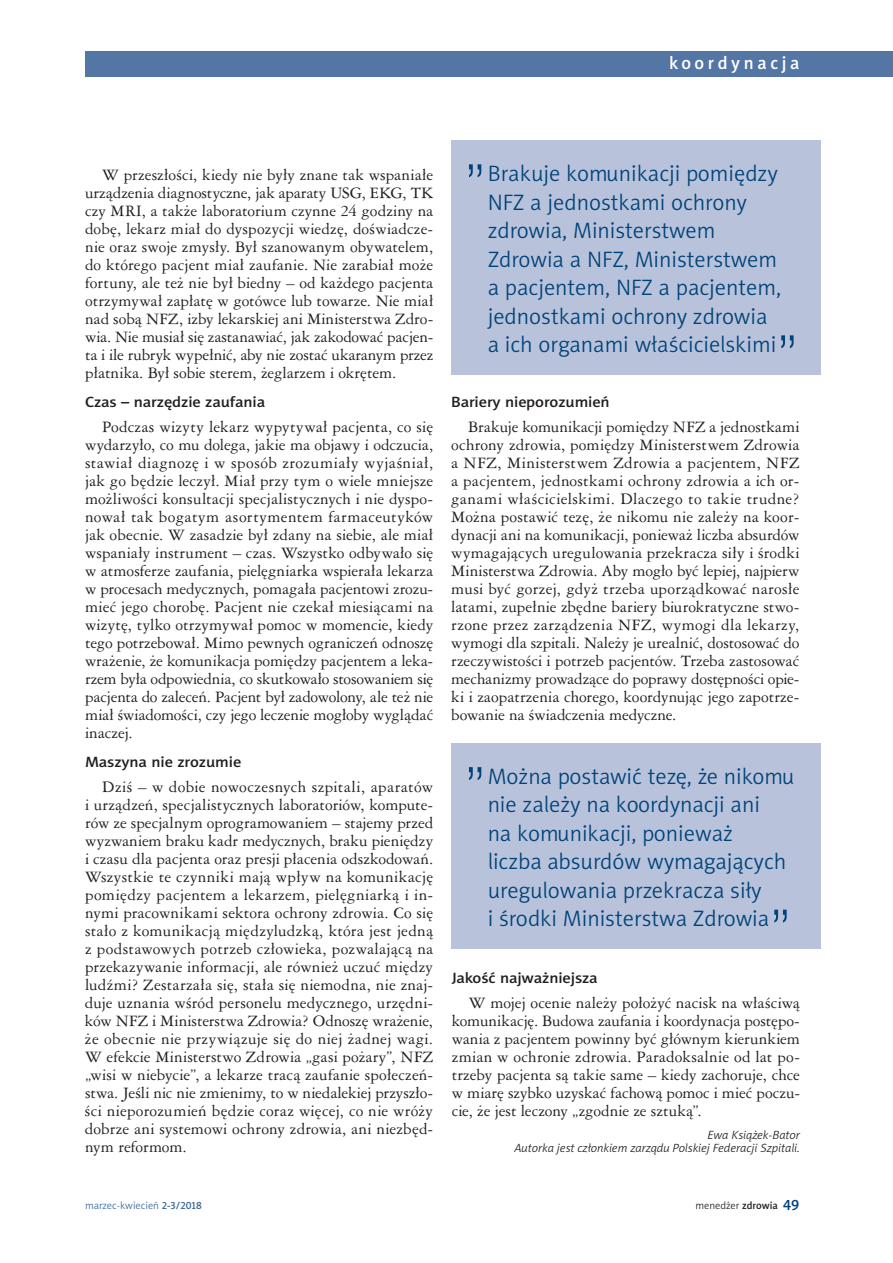
<style>
.page{position:relative;width:893px;height:1263px;background:#fff}
.page>*{position:absolute;margin:0;border:0;box-sizing:border-box;transform-origin:0 0}
.t1{font:52.5px "Swis 721 Lt PL";color:#004279}
.t2{font:22.5px/28.5px "Naomi Sans EFN Light";color:#004279}
.t3{font:18px "Naomi Sans EFN Medium";letter-spacing:.2em;color:#fff}
.t4{font:15px/18px "Ameri Garmnd PL";color:#231f20;text-align:justify}
.t5{font:15px "Naomi Sans EFN Medium";letter-spacing:-.01em;color:#231f20;scale:1.1 1}
.t6{font:italic 12px/13.5px "Naomi Sans EFN Light";color:#231f20;text-align:right}
.t7{font:10.5px "Naomi Sans EFN Light";color:#3d6799}
.t8{font:10.5px "Naomi Sans EFN Light";color:#231f20}
.s1{font-family:"Naomi Sans EFN Medium"}
.s2{font-family:"Naomi Sans EFN Medium";font-size:15px;color:#004279}
</style>
<div class="page">
<div style="left:85px;top:51px;width:808px;height:26px;background:#5476a5"></div>
<div style="left:451px;top:140px;width:370px;height:235px;background:#b8c3db"></div>
<div style="left:451px;top:743px;width:370px;height:206px;background:#b8c3db"></div>
<p class="t3" style="left:669px;top:52px;width:132px">koordynacja</p>
<p class="t4" style="left:85px;top:165px;width:350px;text-indent:17px">W przeszłości, kiedy nie były znane tak wspaniałe urządzenia diagnostyczne, jak aparaty USG, EKG, TK czy MRI, a także laboratorium czynne 24 godziny na dobę, lekarz miał do dyspozycji wiedzę, doświadcze&shy;nie oraz swoje zmysły. Był szanowanym obywatelem, do którego pacjent miał zaufanie. Nie zarabiał może fortuny, ale też nie był biedny – od każdego pacjenta otrzymywał zapłatę w gotówce lub towarze. Nie miał nad sobą NFZ, izby lekarskiej ani Ministerstwa Zdro&shy;wia. Nie musiał się zastanawiać, jak zakodować pacjen&shy;ta i ile rubryk wypełnić, aby nie zostać ukaranym przez płatnika. Był sobie sterem, żeglarzem i okrętem.</p>
<p class="t5" style="left:85px;top:393px;width:165px">Czas – narzędzie zaufania</p>
<p class="t4" style="left:85px;top:417px;width:350px;text-indent:17px">Podczas wizyty lekarz wypytywał pacjenta, co się wydarzyło, co mu dolega, jakie ma objawy i odczucia, stawiał diagnozę i w sposób zrozumiały wyjaśniał, jak go będzie leczył. Miał przy tym o wiele mniejsze możliwości konsultacji specjalistycznych i nie dyspo&shy;nował tak bogatym asortymentem farmaceutyków jak obecnie. W zasadzie był zdany na siebie, ale miał wspaniały instrument – czas. Wszystko odbywało się w atmosferze zaufania, pielęgniarka wspierała lekarza w procesach medycznych, pomagała pacjentowi zrozu&shy;mieć jego chorobę. Pacjent nie czekał miesiącami na wizytę, tylko otrzymywał pomoc w momencie, kiedy tego potrzebował. Mimo pewnych ograniczeń odnoszę wrażenie, że komunikacja pomiędzy pacjentem a leka&shy;rzem była odpowiednia, co skutkowało stosowaniem się pacjenta do zaleceń. Pacjent był zadowolony, ale też nie miał świadomości, czy jego leczenie mogłoby wyglądać inaczej.</p>
<p class="t5" style="left:85px;top:753px;width:144px">Maszyna nie zrozumie</p>
<p class="t4" style="left:85px;top:777px;width:350px;text-indent:17px">Dziś – w dobie nowoczesnych szpitali, aparatów i urządzeń, specjalistycznych laboratoriów, kompute&shy;rów ze specjalnym oprogramowaniem – stajemy przed wyzwaniem braku kadr medycznych, braku pieniędzy i czasu dla pacjenta oraz presji płacenia odszkodowań.<br>Wszystkie te czynniki mają wpływ na komunikację pomiędzy pacjentem a lekarzem, pielęgniarką i in&shy;nymi pracownikami sektora ochrony zdrowia. Co się stało z komunikacją międzyludzką, która jest jedną z podstawowych potrzeb człowieka, pozwalającą na przekazywanie informacji, ale również uczuć między ludźmi? Zestarzała się, stała się niemodna, nie znaj&shy;duje uznania wśród personelu medycznego, urzędni&shy;ków NFZ i Ministerstwa Zdrowia? Odnoszę wrażenie, że obecnie nie przywiązuje się do niej żadnej wagi.<br>W efekcie Ministerstwo Zdrowia „gasi pożary”, NFZ „wisi w niebycie”, a lekarze tracą zaufanie społeczeń&shy;stwa. Jeśli nic nie zmienimy, to w niedalekiej przyszło&shy;ści nieporozumień będzie coraz więcej, co nie wróży dobrze ani systemowi ochrony zdrowia, ani niezbęd&shy;nym reformom.</p>
<h1 class="t1" style="left:464px;top:150px;width:24px">”</h1>
<h2 class="t2" style="left:488px;top:159px;width:295px">Brakuje komunikacji pomiędzy<br>NFZ a jednostkami ochrony zdrowia, Ministerstwem<br>Zdrowia a NFZ, Ministerstwem a pacjentem, NFZ a pacjentem, jednostkami ochrony zdrowia a ich organami właścicielskimi</h2>
<h1 class="t1" style="left:776px;top:321px;width:24px">”</h1>
<p class="t5" style="left:451px;top:393px;width:146px">Bariery nieporozumień</p>
<p class="t4" style="left:451px;top:417px;width:350px;text-indent:17px">Brakuje komunikacji pomiędzy NFZ a jednostkami ochrony zdrowia, pomiędzy Ministerstwem Zdrowia a NFZ, Ministerstwem Zdrowia a pacjentem, NFZ a pacjentem, jednostkami ochrony zdrowia a ich or&shy;ganami właścicielskimi. Dlaczego to takie trudne?<br>Można postawić tezę, że nikomu nie zależy na koor&shy;dynacji ani na komunikacji, ponieważ liczba absurdów wymagających uregulowania przekracza siły i środki Ministerstwa Zdrowia. Aby mogło być lepiej, najpierw musi być gorzej, gdyż trzeba uporządkować narosłe latami, zupełnie zbędne bariery biurokratyczne stwo&shy;rzone przez zarządzenia NFZ, wymogi dla lekarzy, wymogi dla szpitali. Należy je urealnić, dostosować do rzeczywistości i potrzeb pacjentów. Trzeba zastosować mechanizmy prowadzące do poprawy dostępności opie&shy;ki i zaopatrzenia chorego, koordynując jego zapotrze&shy;bowanie na świadczenia medyczne.</p>
<h1 class="t1" style="left:464px;top:753px;width:24px">”</h1>
<h2 class="t2" style="left:488px;top:762px;width:308px">Można postawić tezę, że nikomu nie zależy na koordynacji ani<br>na komunikacji, ponieważ<br>liczba absurdów wymagających uregulowania przekracza siły<br>i środki Ministerstwa Zdrowia</h2>
<h1 class="t1" style="left:769px;top:896px;width:24px">”</h1>
<p class="t5" style="left:452px;top:969px;width:134px">Jakość najważniejsza</p>
<p class="t4" style="left:452px;top:993px;width:350px;text-indent:17px">W mojej ocenie należy położyć nacisk na właściwą komunikację. Budowa zaufania i koordynacja postępo&shy;wania z pacjentem powinny być głównym kierunkiem zmian w ochronie zdrowia. Paradoksalnie od lat po&shy;trzeby pacjenta są takie same – kiedy zachoruje, chce w miarę szybko uzyskać fachową pomoc i mieć poczu&shy;cie, że jest leczony „zgodnie ze sztuką”.</p>
<p class="t6" style="left:514px;top:1128px;width:287px">Ewa Książek-Bator<br>Autorka jest członkiem zarządu Polskiej Federacji Szpitali.</p>
<p class="t7" style="left:85px;top:1199px;width:118px">marzec-kwiecień <span class="s1">2-3/2018</span></p>
<p class="t8" style="left:696px;top:1199px;width:105px">menedżer <span class="s1">zdrowia</span> <span class="s2">49</span></p>
</div>
